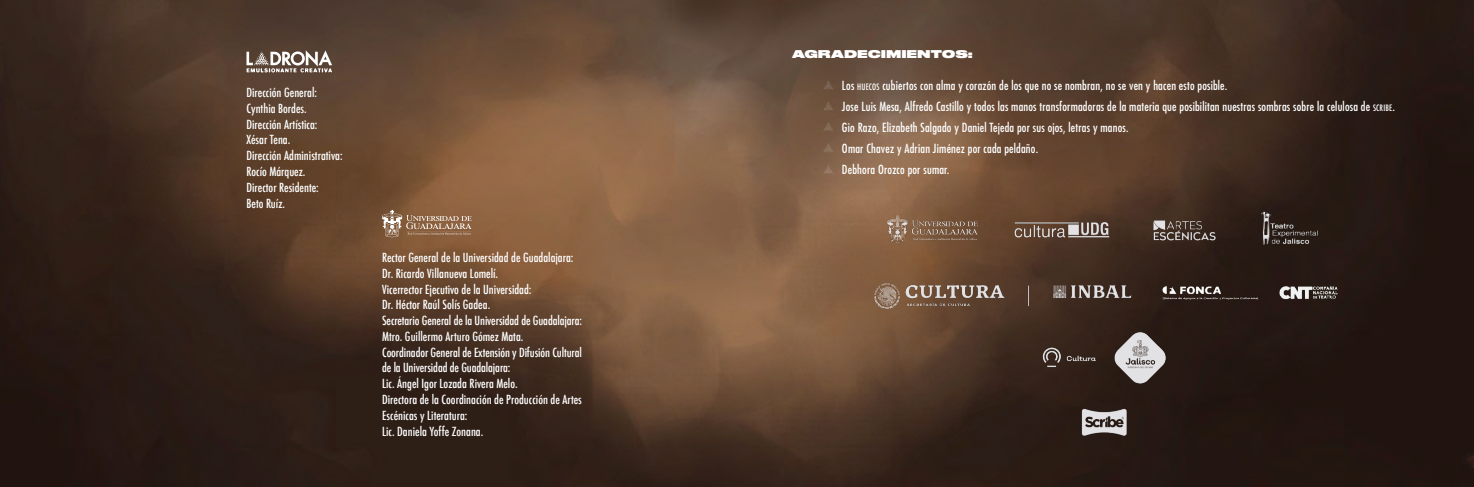
<style>
.page{position:relative;width:1474px;height:487px;background:#fff}
.page>*{position:absolute;margin:0;border:0;box-sizing:border-box;transform-origin:0 0}
.t1{font:500 condensed 12.25px/15.8px "Futura";color:#fff}
.t2{font:condensed 12.25px/21px "Futura Std";letter-spacing:.015em;color:#fff}
.t3{font:10.5px "Druk Wide Web Super";letter-spacing:.05em;color:#fff}
.s1{font-size:8.58px}
</style>
<div class="page">
<img style="left:0;top:0;width:1473px;height:486px">
<svg style="left:246px;top:50px;width:86px;height:22px"></svg>
<svg style="left:382px;top:210px;width:89px;height:27px;background:#9c7a5e"></svg>
<img style="left:870px;top:195px;width:472px;height:261px">
<svg style="left:823px;top:80px;width:11px;height:10px"></svg>
<svg style="left:823px;top:101px;width:11px;height:10px"></svg>
<svg style="left:823px;top:121px;width:11px;height:10px"></svg>
<svg style="left:823px;top:143px;width:11px;height:9px"></svg>
<svg style="left:823px;top:164px;width:11px;height:10px"></svg>
<p class="t1" style="left:246px;top:85px;width:98px">Dirección General:<br>Cynthia Bordes.<br>Dirección Artística:<br>Xésar Tena.<br>Dirección Administrativa:<br>Rocío Márquez.<br>Director Residente:<br>Beto Ruíz.</p>
<p class="t1" style="left:382px;top:249px;width:201px">Rector General de la Universidad de Guadalajara:<br>Dr. Ricardo Villanueva Lomelí.<br>Vicerrector Ejecutivo de la Universidad:<br>Dr. Héctor Raúl Solís Gadea.<br>Secretario General de la Universidad de Guadalajara:<br>Mtro. Guillermo Arturo Gómez Mata.<br>Coordinador General de Extensión y Difusión Cultural de la Universidad de Guadalajara:<br>Lic. Ángel Igor Lozada Rivera Melo.<br>Directora de la Coordinación de Producción de Artes Escénicas y Literatura:<br>Lic. Daniela Yoffe Zonana.</p>
<p class="t3" style="left:792px;top:45px;width:182px">AGRADECIMIENTOS:</p>
<p class="t2" style="left:842px;top:74px;width:554px">Los <span class="s1">HUECOS</span> cubiertos con alma y corazón de los que no se nombran, no se ven y hacen esto posible.<br>Jose Luis Mesa, Alfredo Castillo y todos las manos transformadoras de la materia que posibilitan nuestras sombras sobre la celulosa de <span class="s1">SCRIBE</span>.<br>Gio Razo, Elizabeth Salgado y Daniel Tejeda por sus ojos, letras y manos.<br>Omar Chavez y Adrian Jiménez por cada peldaño.<br>Debhora Orozco por sumar.</p>
</div>
